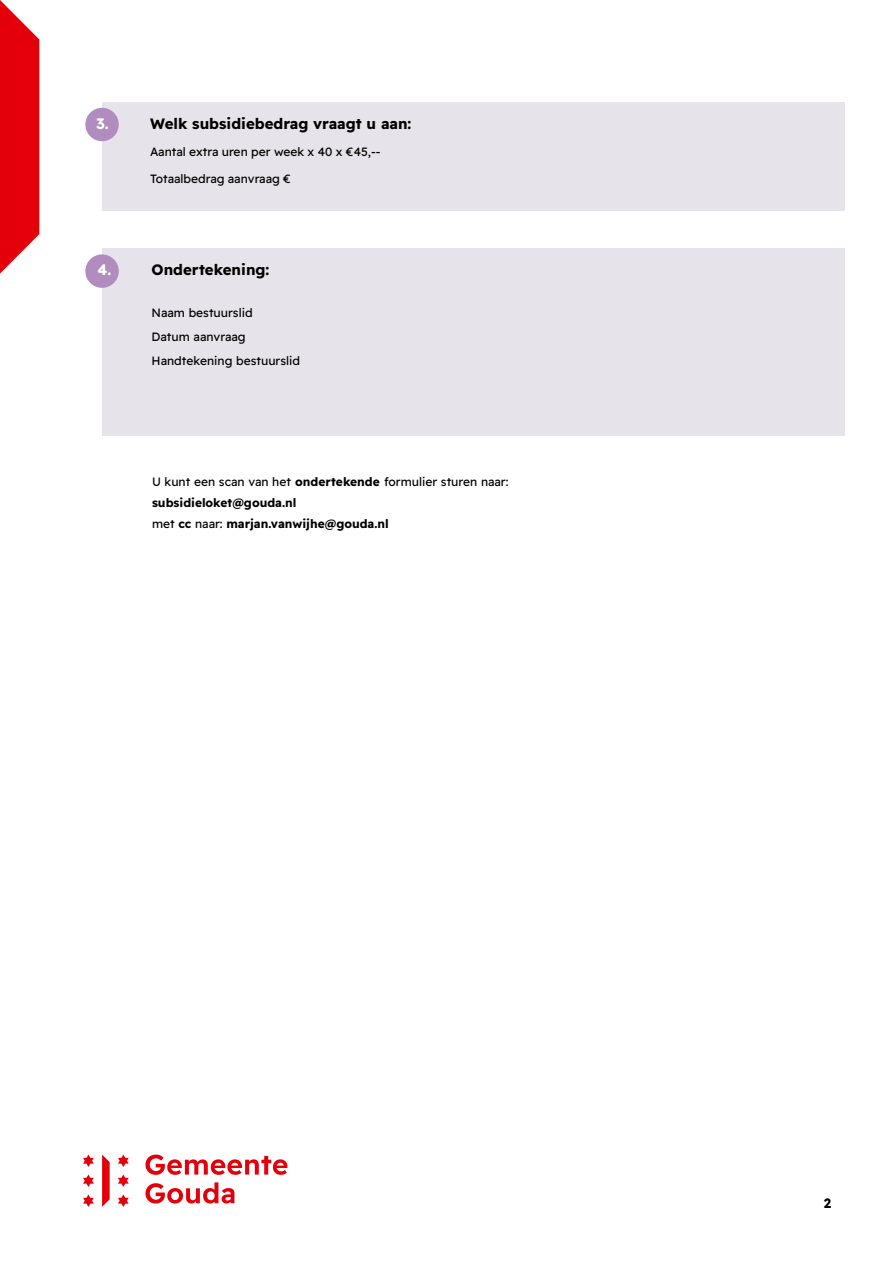
<style>
.page{position:relative;width:893px;height:1263px;background:#fff}
.page>*{position:absolute;margin:0;border:0;box-sizing:border-box;transform-origin:0 0}
.t1{font:15px "Readex Pro";color:#000}
.t2{font:15px "Readex Pro";color:#fff}
.t3{font:13.5px "Readex Pro";color:#000}
.t4{font:12px/24px "Readex Pro";color:#000}
</style>
<div class="page">
<svg style="left:83px;top:1154px;width:204px;height:53px"></svg>
<svg style="left:0;top:0;width:39px;height:274px;background:#e7242e"></svg>
<div style="left:102px;top:102px;width:742px;height:108px;background:#e7e3eb"></div>
<div style="left:85px;top:108px;width:34px;height:33px;background:#b18dbf;border-radius:50%"></div>
<div style="left:102px;top:249px;width:742px;height:187px;background:#e7e3eb"></div>
<div style="left:85px;top:254px;width:34px;height:34px;background:#b18dbf;border-radius:50%"></div>
<p class="t2" style="left:96px;top:115px;width:14px">3.</p>
<p class="t1" style="left:150px;top:115px;width:263px">Welk subsidiebedrag vraagt u aan:</p>
<p class="t4" style="left:150px;top:139px;width:232px">Aantal extra uren per week x 40 x €45,--</p>
<p class="t4" style="left:150px;top:166px;width:142px">Totaalbedrag aanvraag €</p>
<p class="t2" style="left:98px;top:261px;width:15px">4.</p>
<p class="t1" style="left:152px;top:261px;width:119px">Ondertekening:</p>
<p class="t4" style="left:152px;top:301px;width:150px">Naam bestuurslid<br>Datum aanvraag<br>Handtekening bestuurslid</p>
<p class="t4" style="left:152px;top:471px;width:358px;line-height:21px">U kunt een scan van het ondertekende formulier sturen naar: subsidieloket@gouda.nl<br>met cc naar: marjan.vanwijhe@gouda.nl</p>
<p class="t3" style="left:824px;top:1195px;width:9px">2</p>
</div>
